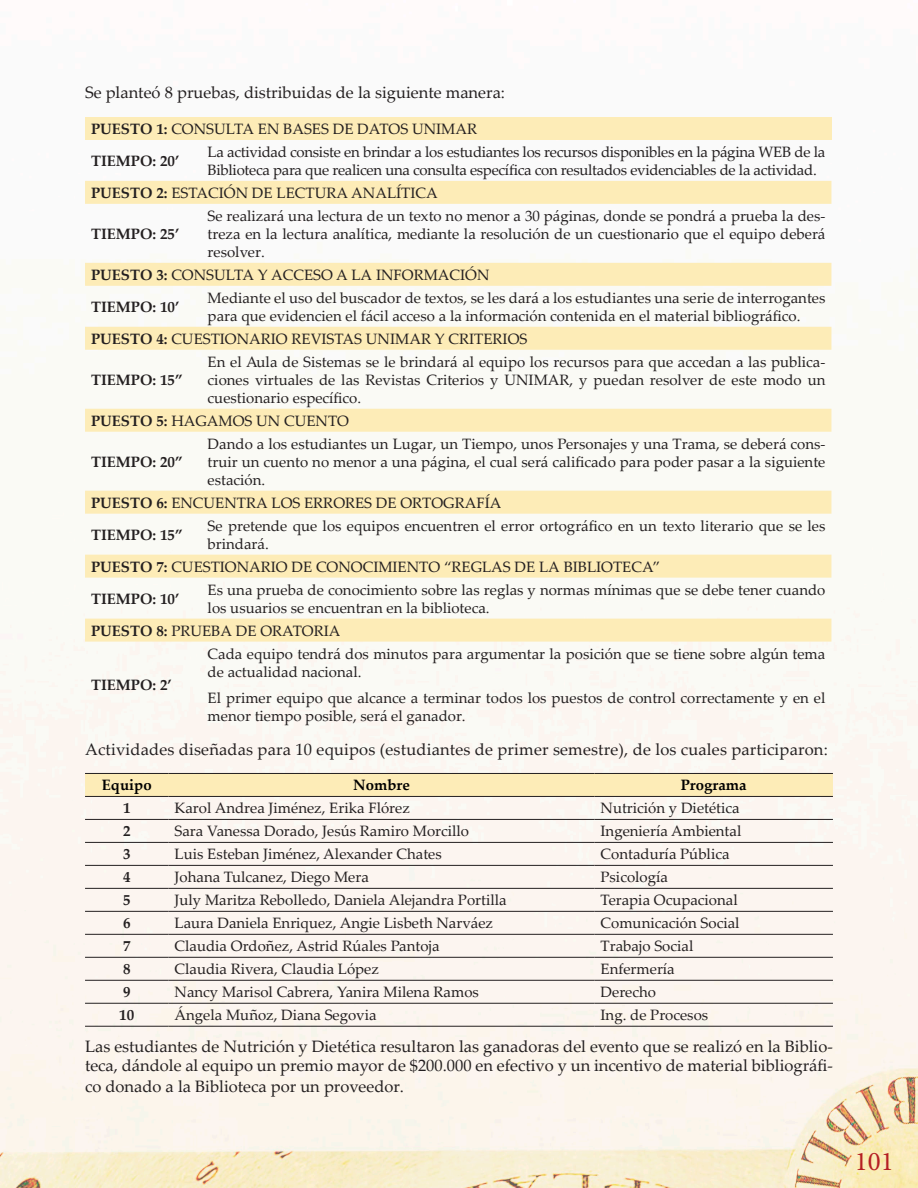
<style>
.page{position:relative;width:918px;height:1188px;background:#fff}
.page>*{position:absolute;margin:0;border:0;box-sizing:border-box;transform-origin:0 0}
.t1{font:27px "Minion Pro";color:#b51f23}
.t2{font:16.5px/20.1px "Palatino Linotype";color:#231f20;text-align:justify}
.t3{font:15px/18px "Palatino Linotype";color:#231f20}
.t4{font:15px/18px "Palatino Linotype";letter-spacing:-.02em;color:#231f20}
.t5{font:700 15px "Palatino Linotype";color:#231f20}
.t6{font:700 15px "Palatino Linotype";color:#000}
.s1{font-weight:700}
</style>
<div class="page">
<img style="left:0;top:117px;width:918px;height:1071px">
<div style="left:85px;top:117px;width:746px;height:23px;background:#fdecb7"></div>
<svg style="left:85px;top:181px;width:746px;height:461px;fill:#fafaf5"></svg>
<div style="left:85px;top:774px;width:748px;height:22px;background:#fdecb7"></div>
<hr style="left:85px;top:957px;width:84px;height:1px;background:#231f20">
<hr style="left:169px;top:957px;width:426px;height:1px;background:#231f20">
<hr style="left:595px;top:957px;width:238px;height:1px;background:#231f20">
<hr style="left:85px;top:980px;width:84px;height:1px;background:#231f20">
<hr style="left:169px;top:980px;width:426px;height:1px;background:#231f20">
<hr style="left:595px;top:980px;width:238px;height:1px;background:#231f20">
<hr style="left:85px;top:1003px;width:84px;height:1px;background:#231f20">
<hr style="left:169px;top:1003px;width:426px;height:1px;background:#231f20">
<hr style="left:595px;top:1003px;width:238px;height:1px;background:#231f20">
<hr style="left:85px;top:1026px;width:84px;height:1px;background:#231f20">
<hr style="left:169px;top:1026px;width:426px;height:1px;background:#231f20">
<hr style="left:595px;top:1026px;width:238px;height:1px;background:#231f20">
<hr style="left:85px;top:819px;width:84px;height:1px;background:#231f20">
<hr style="left:169px;top:819px;width:426px;height:1px;background:#231f20">
<hr style="left:595px;top:819px;width:238px;height:1px;background:#231f20">
<hr style="left:85px;top:842px;width:84px;height:1px;background:#231f20">
<hr style="left:169px;top:842px;width:426px;height:1px;background:#231f20">
<hr style="left:595px;top:842px;width:238px;height:1px;background:#231f20">
<hr style="left:85px;top:865px;width:84px;height:1px;background:#231f20">
<hr style="left:169px;top:865px;width:426px;height:1px;background:#231f20">
<hr style="left:595px;top:865px;width:238px;height:1px;background:#231f20">
<hr style="left:85px;top:888px;width:84px;height:1px;background:#231f20">
<hr style="left:169px;top:888px;width:426px;height:1px;background:#231f20">
<hr style="left:595px;top:888px;width:238px;height:1px;background:#231f20">
<hr style="left:85px;top:911px;width:84px;height:1px;background:#231f20">
<hr style="left:169px;top:911px;width:426px;height:1px;background:#231f20">
<hr style="left:595px;top:911px;width:238px;height:1px;background:#231f20">
<hr style="left:85px;top:934px;width:84px;height:1px;background:#231f20">
<hr style="left:169px;top:934px;width:426px;height:1px;background:#231f20">
<hr style="left:595px;top:934px;width:238px;height:1px;background:#231f20">
<hr style="left:85px;top:773px;width:84px;height:1px;background:#231f20">
<hr style="left:169px;top:773px;width:426px;height:1px;background:#231f20">
<hr style="left:595px;top:773px;width:238px;height:1px;background:#231f20">
<hr style="left:85px;top:796px;width:84px;height:1px;background:#231f20">
<hr style="left:169px;top:796px;width:426px;height:1px;background:#231f20">
<hr style="left:595px;top:796px;width:238px;height:1px;background:#231f20">
<p class="t2" style="left:85px;top:82px;width:422px">Se planteó 8 pruebas, distribuidas de la siguiente manera:</p>
<p class="t3" style="left:91px;top:119px;width:388px"><span class="s1">PUESTO 1:</span> CONSULTA EN BASES DE DATOS UNIMAR</p>
<p class="t5" style="left:91px;top:150px;width:90px">TIEMPO: 20’</p>
<p class="t4" style="left:208px;top:142px;width:619px">La actividad consiste en brindar a los estudiantes los recursos disponibles en la página WEB de la<br>Biblioteca para que realicen una consulta específica con resultados evidenciables de la actividad.</p>
<p class="t3" style="left:91px;top:183px;width:348px"><span class="s1">PUESTO 2:</span> ESTACIÓN DE LECTURA ANALÍTICA</p>
<p class="t5" style="left:91px;top:223px;width:90px">TIEMPO: 25’</p>
<p class="t3" style="left:208px;top:206px;width:619px;text-align:justify">Se realizará una lectura de un texto no menor a 30 páginas, donde se pondrá a prueba la des&shy;treza en la lectura analítica, mediante la resolución de un cuestionario que el equipo deberá resolver.</p>
<p class="t3" style="left:91px;top:265px;width:400px"><span class="s1">PUESTO 3:</span> CONSULTA Y ACCESO A LA INFORMACIÓN</p>
<p class="t5" style="left:91px;top:296px;width:90px">TIEMPO: 10’</p>
<p class="t3" style="left:208px;top:288px;width:619px">Mediante el uso del buscador de textos, se les dará a los estudiantes una serie de interrogantes para que evidencien el fácil acceso a la información contenida en el material bibliográfico.</p>
<p class="t3" style="left:91px;top:329px;width:438px"><span class="s1">PUESTO 4:</span> CUESTIONARIO REVISTAS UNIMAR Y CRITERIOS</p>
<p class="t5" style="left:91px;top:369px;width:93px">TIEMPO: 15”</p>
<p class="t3" style="left:208px;top:352px;width:619px;text-align:justify">En el Aula de Sistemas se le brindará al equipo los recursos para que accedan a las publica&shy;ciones virtuales de las Revistas Criterios y UNIMAR, y puedan resolver de este modo un cuestionario específico.</p>
<p class="t3" style="left:91px;top:411px;width:259px"><span class="s1">PUESTO 5:</span> HAGAMOS UN CUENTO</p>
<p class="t5" style="left:91px;top:451px;width:93px">TIEMPO: 20”</p>
<p class="t3" style="left:208px;top:434px;width:619px;text-align:justify">Dando a los estudiantes un Lugar, un Tiempo, unos Personajes y una Trama, se deberá cons&shy;truir un cuento no menor a una página, el cual será calificado para poder pasar a la siguiente estación.</p>
<p class="t3" style="left:91px;top:493px;width:412px"><span class="s1">PUESTO 6:</span> ENCUENTRA LOS ERRORES DE ORTOGRAFÍA</p>
<p class="t5" style="left:91px;top:524px;width:93px">TIEMPO: 15”</p>
<p class="t3" style="left:208px;top:516px;width:619px">Se pretende que los equipos encuentren el error ortográfico en un texto literario que se les brindará.</p>
<p class="t3" style="left:91px;top:557px;width:571px"><span class="s1">PUESTO 7:</span> CUESTIONARIO DE CONOCIMIENTO “REGLAS DE LA BIBLIOTECA”</p>
<p class="t5" style="left:91px;top:588px;width:90px">TIEMPO: 10’</p>
<p class="t3" style="left:208px;top:580px;width:619px">Es una prueba de conocimiento sobre las reglas y normas mínimas que se debe tener cuando los usuarios se encuentran en la biblioteca.</p>
<p class="t3" style="left:91px;top:621px;width:251px"><span class="s1">PUESTO 8:</span> PRUEBA DE ORATORIA</p>
<p class="t3" style="left:208px;top:644px;width:619px">Cada equipo tendrá dos minutos para argumentar la posición que se tiene sobre algún tema de actualidad nacional.</p>
<p class="t3" style="left:208px;top:688px;width:619px">El primer equipo que alcance a terminar todos los puestos de control correctamente y en el menor tiempo posible, será el ganador.</p>
<p class="t2" style="left:85px;top:738px;width:744px">Actividades diseñadas para 10 equipos (estudiantes de primer semestre), de los cuales participaron:</p>
<p class="t6" style="left:102px;top:775px;width:51px">Equipo</p>
<p class="t6" style="left:353px;top:775px;width:58px">Nombre</p>
<p class="t6" style="left:681px;top:775px;width:67px">Programa</p>
<p class="t5" style="left:123px;top:798px;width:9px">1</p>
<p class="t3" style="left:175px;top:799px;width:237px">Karol Andrea Jiménez, Erika Flórez</p>
<p class="t3" style="left:601px;top:799px;width:141px">Nutrición y Dietética</p>
<p class="t5" style="left:123px;top:821px;width:9px">2</p>
<p class="t3" style="left:175px;top:822px;width:296px">Sara Vanessa Dorado, Jesús Ramiro Morcillo</p>
<p class="t3" style="left:601px;top:822px;width:142px">Ingeniería Ambiental</p>
<p class="t5" style="left:123px;top:844px;width:9px">3</p>
<p class="t3" style="left:175px;top:845px;width:269px">Luis Esteban Jiménez, Alexander Chates</p>
<p class="t3" style="left:601px;top:845px;width:130px">Contaduría Pública</p>
<p class="t5" style="left:123px;top:867px;width:9px">4</p>
<p class="t3" style="left:175px;top:868px;width:196px">Johana Tulcanez, Diego Mera</p>
<p class="t3" style="left:601px;top:868px;width:69px">Psicología</p>
<p class="t5" style="left:123px;top:890px;width:9px">5</p>
<p class="t3" style="left:175px;top:891px;width:334px">July Maritza Rebolledo, Daniela Alejandra Portilla</p>
<p class="t3" style="left:601px;top:891px;width:139px">Terapia Ocupacional</p>
<p class="t5" style="left:123px;top:913px;width:9px">6</p>
<p class="t3" style="left:175px;top:914px;width:320px">Laura Daniela Enriquez, Angie Lisbeth Narváez</p>
<p class="t3" style="left:601px;top:914px;width:141px">Comunicación Social</p>
<p class="t5" style="left:123px;top:936px;width:9px">7</p>
<p class="t3" style="left:175px;top:937px;width:267px">Claudia Ordoñez, Astrid Rúales Pantoja</p>
<p class="t3" style="left:601px;top:937px;width:94px">Trabajo Social</p>
<p class="t5" style="left:123px;top:959px;width:9px">8</p>
<p class="t3" style="left:175px;top:960px;width:206px">Claudia Rivera, Claudia López</p>
<p class="t3" style="left:601px;top:960px;width:76px">Enfermería</p>
<p class="t5" style="left:123px;top:982px;width:9px">9</p>
<p class="t3" style="left:175px;top:983px;width:306px">Nancy Marisol Cabrera, Yanira Milena Ramos</p>
<p class="t3" style="left:601px;top:983px;width:57px">Derecho</p>
<p class="t5" style="left:119px;top:1004px;width:16px">10</p>
<p class="t3" style="left:175px;top:1006px;width:204px">Ángela Muñoz, Diana Segovia</p>
<p class="t3" style="left:601px;top:1006px;width:109px">Ing. de Procesos</p>
<p class="t2" style="left:85px;top:1036px;width:749px">Las estudiantes de Nutrición y Dietética resultaron las ganadoras del evento que se realizó en la Biblio&shy;teca, dándole al equipo un premio mayor de $200.000 en efectivo y un incentivo de material bibliográfi&shy;co donado a la Biblioteca por un proveedor.</p>
<p class="t5" style="left:91px;top:674px;width:82px">TIEMPO: 2’</p>
<p class="t1" style="left:855px;top:1143px;width:40px">101</p>
</div>
